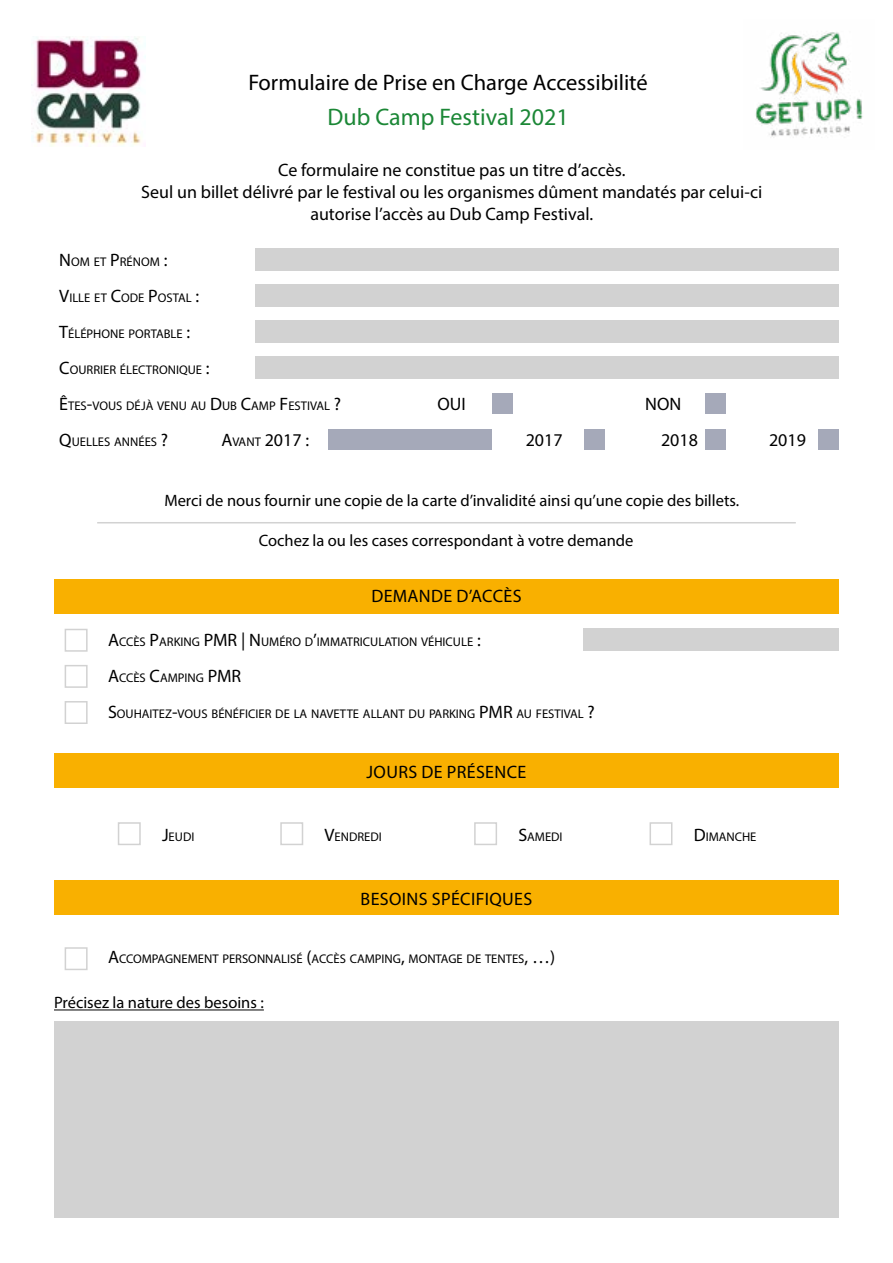
<style>
.page{position:relative;width:893px;height:1263px;background:#fff}
.page>*{position:absolute;margin:0;border:0;box-sizing:border-box;transform-origin:0 0}
.t1{font:24px "Myriad Pro";color:#1b8736}
.t2{font:22.5px "Myriad Pro";color:#000}
.t3{font:18px/21.6px "Myriad Pro";color:#000;text-align:center}
.t4{font:18px "Myriad Pro";letter-spacing:.02em;color:#000}
.t5{font:18px "Myriad Pro";color:#000}
.t6{font:16.5px "Myriad Pro";color:#000}
.t7{font:12.6px "Myriad Pro";color:#000}
.s1{font-size:18px}
.s2{font-size:12.6px}
</style>
<div class="page">
<div style="left:255px;top:248px;width:583px;height:23px;background:#d2d2d2"></div>
<div style="left:255px;top:284px;width:583px;height:23px;background:#d2d2d2"></div>
<div style="left:255px;top:320px;width:583px;height:23px;background:#d2d2d2"></div>
<div style="left:255px;top:356px;width:583px;height:23px;background:#d2d2d2"></div>
<div style="left:65px;top:947px;width:23px;height:23px;border:2px solid #d2d2d2"></div>
<div style="left:54px;top:1020px;width:785px;height:197px;background:#d2d2d2"></div>
<img style="left:755px;top:32px;width:108px;height:106px">
<div style="left:54px;top:579px;width:785px;height:35px;background:#f9b000"></div>
<div style="left:54px;top:753px;width:785px;height:35px;background:#f9b000"></div>
<div style="left:54px;top:880px;width:785px;height:35px;background:#f9b000"></div>
<img style="left:32px;top:36px;width:114px;height:111px">
<hr style="left:54px;top:1009px;width:210px;height:1px;background:#000">
<hr style="left:97px;top:522px;width:699px;height:1px;background:#d2d2d2">
<div style="left:584px;top:628px;width:255px;height:23px;background:#d2d2d2"></div>
<div style="left:65px;top:629px;width:23px;height:23px;border:2px solid #d2d2d2"></div>
<div style="left:65px;top:665px;width:23px;height:23px;border:2px solid #d2d2d2"></div>
<div style="left:65px;top:701px;width:23px;height:23px;border:2px solid #d2d2d2"></div>
<div style="left:118px;top:822px;width:23px;height:23px;border:2px solid #d2d2d2"></div>
<div style="left:280px;top:822px;width:23px;height:23px;border:2px solid #d2d2d2"></div>
<div style="left:474px;top:822px;width:23px;height:23px;border:2px solid #d2d2d2"></div>
<div style="left:649px;top:822px;width:23px;height:23px;border:2px solid #d2d2d2"></div>
<div style="left:492px;top:393px;width:20px;height:21px;background:#a5a9b9"></div>
<div style="left:706px;top:393px;width:20px;height:21px;background:#a5a9b9"></div>
<div style="left:329px;top:429px;width:163px;height:21px;background:#a5a9b9"></div>
<div style="left:584px;top:429px;width:21px;height:21px;background:#a5a9b9"></div>
<div style="left:818px;top:429px;width:21px;height:21px;background:#a5a9b9"></div>
<div style="left:706px;top:429px;width:20px;height:21px;background:#a5a9b9"></div>
<h2 class="t2" style="left:248px;top:69px;width:401px">Formulaire de Prise en Charge Accessibilité</h2>
<h1 class="t1" style="left:328px;top:102px;width:243px">Dub Camp Festival 2021</h1>
<h3 class="t3" style="left:141px;top:159px;width:623px">Ce formulaire ne constitue pas un titre d’accès.<br>Seul un billet délivré par le festival ou les organismes dûment mandatés par celui-ci autorise l’accès au Dub Camp Festival.</h3>
<p class="t7" style="left:59px;top:254px;width:110px"><span class="s1">N</span>OM ET <span class="s1">P</span>RÉNOM <span class="s1">:</span></p>
<p class="t7" style="left:59px;top:290px;width:141px"><span class="s1">V</span>ILLE ET <span class="s1">C</span>ODE <span class="s1">P</span>OSTAL <span class="s1">:</span></p>
<p class="t7" style="left:59px;top:326px;width:133px"><span class="s1">T</span>ÉLÉPHONE PORTABLE <span class="s1">:</span></p>
<p class="t7" style="left:59px;top:362px;width:152px"><span class="s1">C</span>OURRIER ÉLECTRONIQUE <span class="s1">:</span></p>
<p class="t7" style="left:59px;top:398px;width:308px"><span class="s1">Ê</span>TES<span class="s1">-</span>VOUS DÉJÀ VENU AU <span class="s1">D</span> UB <span class="s1">C</span>AMP <span class="s1">F</span>ESTIVAL <span class="s1">? OUI</span></p>
<h3 class="t5" style="left:645px;top:393px;width:38px">NON</h3>
<p class="t7" style="left:59px;top:434px;width:142px"><span class="s1">Q</span>UELLES ANN ÉES <span class="s1">? A</span></p>
<h3 class="t5" style="left:232px;top:429px;width:78px"><span class="s2">VANT</span> 2017 :</h3>
<h3 class="t5" style="left:526px;top:429px;width:38px">2017</h3>
<h3 class="t5" style="left:661px;top:429px;width:38px">2018</h3>
<h3 class="t5" style="left:769px;top:429px;width:38px">2019</h3>
<h3 class="t6" style="left:164px;top:490px;width:576px">Merci de nous fournir une copie de la carte d’invalidité ainsi qu’une copie des billets.</h3>
<h3 class="t6" style="left:259px;top:530px;width:376px">Cochez la ou les cases correspondant à votre demande</h3>
<h3 class="t4" style="left:371px;top:585px;width:152px">DEMANDE D’ACCÈS</h3>
<h3 class="t5" style="left:54px;top:628px;width:34px">A</h3>
<p class="t7" style="left:119px;top:634px;width:363px">CCÈS <span class="s1">P</span>ARKING <span class="s1">PMR</span> <span class="s1">|</span> <span class="s1">N</span>UMÉRO D<span class="s1">’</span>IMMATRICULATION VÉHICULE <span class="s1">:</span></p>
<p class="t7" style="left:108px;top:670px;width:122px"><span class="s1">A</span>CCÈS <span class="s1">C</span>AMPING <span class="s1">PMR</span></p>
<h3 class="t5" style="left:54px;top:700px;width:33px">S</h3>
<p class="t7" style="left:117px;top:706px;width:479px">OUHAITEZ<span class="s1">-</span>VOUS BÉNÉFICIER DE LA NAVETTE ALLANT DU PARKING <span class="s1">PMR</span> AU FESTIVAL <span class="s1">?</span></p>
<h3 class="t4" style="left:367px;top:760px;width:161px">JOURS DE PRÉSENCE</h3>
<p class="t7" style="left:162px;top:829px;width:34px"><span class="s1">J</span>EUDI</p>
<p class="t7" style="left:324px;top:829px;width:59px"><span class="s1">V</span>ENDREDI</p>
<p class="t7" style="left:518px;top:829px;width:46px"><span class="s1">S</span>AMEDI</p>
<p class="t7" style="left:694px;top:829px;width:64px"><span class="s1">D</span>IMANCHE</p>
<h3 class="t4" style="left:361px;top:888px;width:173px">BESOINS SPÉCIFIQUES</h3>
<h3 class="t5" style="left:54px;top:945px;width:34px">A</h3>
<p class="t7" style="left:119px;top:951px;width:438px">CCOMPAGNEMENT PERSONNALISÉ <span class="s1">(</span>ACCÈS CAMPING<span class="s1">,</span> MONTAGE DE TENTES<span class="s1">, …)</span></p>
<h3 class="t6" style="left:54px;top:992px;width:211px">Précisez la nature des besoins :</h3>
</div>
